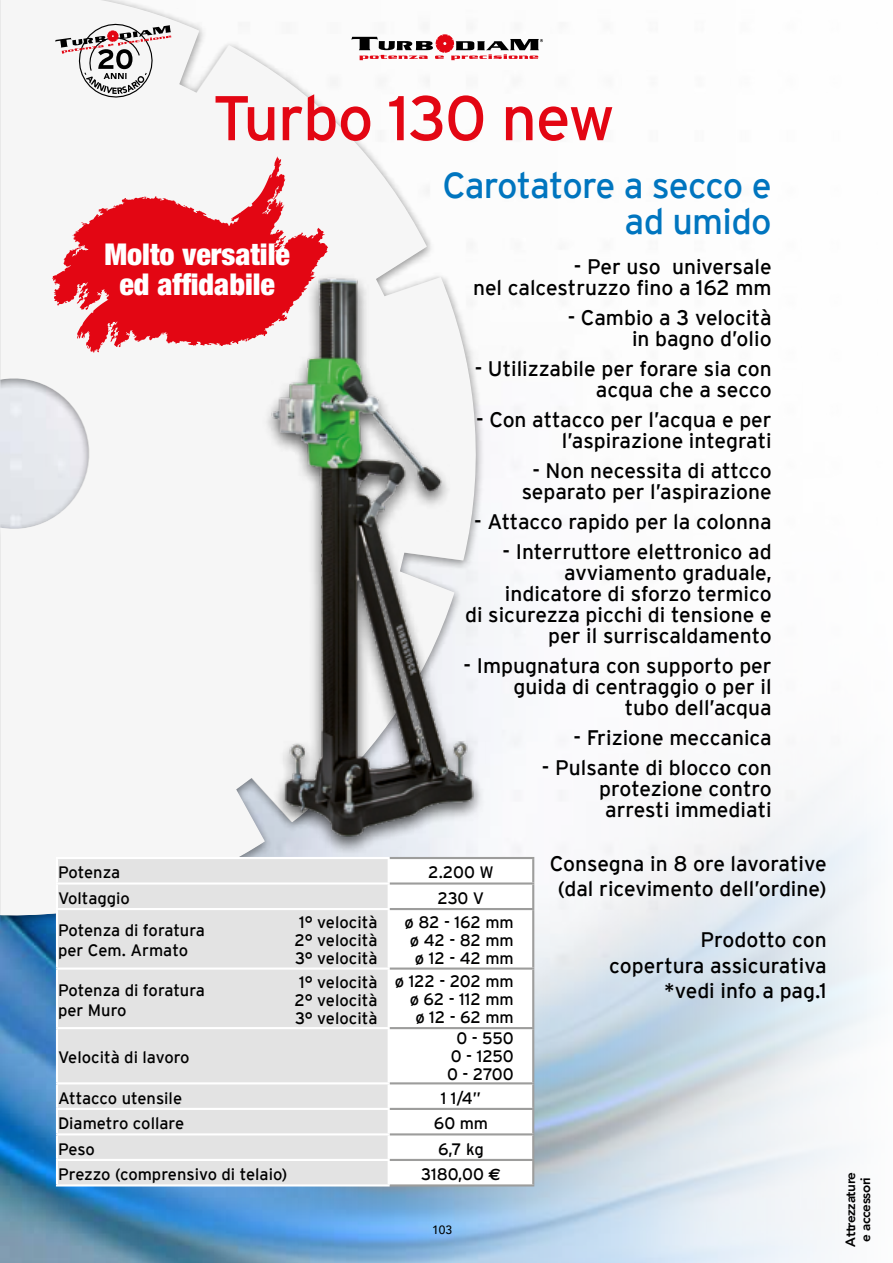
<style>
.page{position:relative;width:893px;height:1263px;background:#fff}
.page>*{position:absolute;margin:0;border:0;box-sizing:border-box;transform-origin:0 0}
.t1{font:63px "Interstate";letter-spacing:-.02em;color:#e30613}
.t2{font:36px/36px "Interstate";letter-spacing:-.02em;color:#0075bf;text-align:right}
.t3{font:900 condensed 30.15px/30.2px "Helvetica Neue";color:#fff;text-align:center}
.t4{font:21px/21px "Interstate";color:#000;text-align:right}
.t5{font:16.5px/18px "Interstate";color:#000}
.t6{font:800 13.5px/15px "Avenir";letter-spacing:-.03em;color:#000;text-align:center}
.t7{font:500 12px "Avenir";color:#000}
.s1{font-family:"Euro Sans";font-weight:700}
</style>
<div class="page">
<img style="left:0;top:407px;width:874px;height:856px">
<div style="left:1px;top:0;width:478px;height:916px;background:#f6f6f6"></div>
<svg style="left:351px;top:34px;width:192px;height:26px"></svg>
<div style="left:58px;top:859px;width:330px;height:325px;background:#e3e3e3"></div>
<svg style="left:390px;top:859px;width:142px;height:325px"></svg>
<hr style="left:56px;top:859px;width:2px;height:23px;background:#fff">
<hr style="left:56px;top:884px;width:2px;height:24px;background:#fff">
<hr style="left:56px;top:910px;width:2px;height:57px;background:#fff">
<hr style="left:56px;top:970px;width:2px;height:57px;background:#fff">
<hr style="left:56px;top:1029px;width:2px;height:53px;background:#fff">
<hr style="left:56px;top:1084px;width:2px;height:24px;background:#fff">
<hr style="left:56px;top:1110px;width:2px;height:23px;background:#fff">
<hr style="left:56px;top:1135px;width:2px;height:24px;background:#fff">
<hr style="left:56px;top:1161px;width:2px;height:23px;background:#fff">
<hr style="left:56px;top:857px;width:334px;height:2px;background:#fff">
<hr style="left:56px;top:882px;width:334px;height:2px;background:#fff">
<hr style="left:56px;top:908px;width:334px;height:2px;background:#fff">
<hr style="left:56px;top:967px;width:334px;height:3px;background:#fff">
<hr style="left:56px;top:1027px;width:334px;height:2px;background:#fff">
<hr style="left:56px;top:1082px;width:334px;height:2px;background:#fff">
<hr style="left:56px;top:1108px;width:334px;height:2px;background:#fff">
<hr style="left:56px;top:1133px;width:334px;height:2px;background:#fff">
<hr style="left:56px;top:1159px;width:334px;height:2px;background:#fff">
<hr style="left:56px;top:1184px;width:334px;height:2px;background:#fff">
<hr style="left:388px;top:859px;width:2px;height:23px;background:#fff">
<hr style="left:388px;top:884px;width:2px;height:24px;background:#fff">
<hr style="left:388px;top:910px;width:2px;height:57px;background:#fff">
<hr style="left:388px;top:970px;width:2px;height:57px;background:#fff">
<hr style="left:388px;top:1029px;width:2px;height:53px;background:#fff">
<hr style="left:388px;top:1084px;width:2px;height:24px;background:#fff">
<hr style="left:388px;top:1110px;width:2px;height:23px;background:#fff">
<hr style="left:388px;top:1135px;width:2px;height:24px;background:#fff">
<hr style="left:388px;top:1161px;width:2px;height:23px;background:#fff">
<hr style="left:390px;top:857px;width:144px;height:2px;background:#9d9d9c">
<hr style="left:532px;top:859px;width:2px;height:23px;background:#9d9d9c">
<hr style="left:390px;top:882px;width:144px;height:2px;background:#9d9d9c">
<hr style="left:532px;top:884px;width:2px;height:24px;background:#9d9d9c">
<hr style="left:390px;top:908px;width:144px;height:2px;background:#9d9d9c">
<hr style="left:532px;top:910px;width:2px;height:57px;background:#9d9d9c">
<hr style="left:390px;top:967px;width:144px;height:3px;background:#9d9d9c">
<hr style="left:532px;top:970px;width:2px;height:57px;background:#9d9d9c">
<hr style="left:390px;top:1027px;width:144px;height:2px;background:#9d9d9c">
<hr style="left:532px;top:1029px;width:2px;height:53px;background:#9d9d9c">
<hr style="left:390px;top:1082px;width:144px;height:2px;background:#9d9d9c">
<hr style="left:532px;top:1084px;width:2px;height:24px;background:#9d9d9c">
<hr style="left:390px;top:1108px;width:144px;height:2px;background:#9d9d9c">
<hr style="left:532px;top:1110px;width:2px;height:23px;background:#9d9d9c">
<hr style="left:390px;top:1133px;width:144px;height:2px;background:#9d9d9c">
<hr style="left:532px;top:1135px;width:2px;height:24px;background:#9d9d9c">
<hr style="left:390px;top:1159px;width:144px;height:2px;background:#9d9d9c">
<hr style="left:532px;top:1161px;width:2px;height:23px;background:#9d9d9c">
<hr style="left:390px;top:1184px;width:144px;height:2px;background:#9d9d9c">
<div style="left:260px;top:273px;width:225px;height:583px;background:#000;opacity:.65"></div>
<img style="left:264px;top:271px;width:216px;height:572px">
<svg style="left:52px;top:156px;width:276px;height:197px;fill:#e30613"></svg>
<svg style="left:55px;top:18px;width:116px;height:84px"></svg>
<h1 class="t1" style="left:213px;top:83px;width:404px">Turbo 130 new</h1>
<h2 class="t2" style="left:442px;top:167px;width:331px">Carotatore a secco e ad umido</h2>
<p class="t4" style="left:473px;top:256px;width:300px">- Per uso universale<br>nel calcestruzzo fino a 162 mm</p>
<p class="t4" style="left:568px;top:307px;width:205px">- Cambio a 3 velocità in bagno d’olio</p>
<p class="t4" style="left:475px;top:358px;width:298px">- Utilizzabile per forare sia con acqua che a secco</p>
<p class="t4" style="left:476px;top:409px;width:297px">- Con attacco per l’acqua e per l’aspirazione integrati</p>
<p class="t4" style="left:522px;top:460px;width:251px;text-align:center">- Non necessita di attcco separato per l’aspirazione</p>
<p class="t4" style="left:474px;top:511px;width:299px">- Attacco rapido per la colonna</p>
<p class="t4" style="left:465px;top:541px;width:308px">- Interruttore elettronico ad avviamento graduale, indicatore di sforzo termico<br>di sicurezza picchi di tensione e per il surriscaldamento</p>
<p class="t4" style="left:463px;top:655px;width:310px">- Impugnatura con supporto per guida di centraggio o per il<br>tubo dell’acqua</p>
<p class="t4" style="left:573px;top:727px;width:200px">- Frizione meccanica</p>
<p class="t4" style="left:599px;top:757px;width:174px;text-align:justify;text-indent:-57px">- Pulsante di blocco con protezione contro arresti immediati</p>
<h3 class="t3" style="left:104px;top:238px;width:187px">Molto versatile ed affidabile</h3>
<p class="t5" style="left:58px;top:863px;width:64px">Potenza</p>
<p class="t5" style="left:428px;top:863px;width:67px">2.200 W</p>
<p class="t5" style="left:58px;top:889px;width:73px">Voltaggio</p>
<p class="t5" style="left:438px;top:889px;width:48px">230 V</p>
<p class="t5" style="left:58px;top:920px;width:148px;line-height:19.8px">Potenza di foratura per Cem. Armato</p>
<p class="t5" style="left:58px;top:980px;width:148px;line-height:19.8px">Potenza di foratura per Muro</p>
<p class="t5" style="left:58px;top:1048px;width:133px">Velocità di lavoro</p>
<p class="t5" style="left:58px;top:1089px;width:126px">Attacco utensile</p>
<p class="t5" style="left:441px;top:1089px;width:42px">1 1/4”</p>
<p class="t5" style="left:58px;top:1114px;width:128px">Diametro collare</p>
<p class="t5" style="left:434px;top:1114px;width:56px">60 mm</p>
<p class="t5" style="left:58px;top:1140px;width:38px">Peso</p>
<p class="t5" style="left:438px;top:1140px;width:47px">6,7 kg</p>
<p class="t5" style="left:58px;top:1165px;width:231px">Prezzo (comprensivo di telaio)</p>
<p class="t5" style="left:421px;top:1165px;width:81px">3180,00 <span class="s1">E</span></p>
<p class="t5" style="left:295px;top:913px;width:84px;text-align:justify">1° velocità 2° velocità 3° velocità</p>
<p class="t5" style="left:295px;top:973px;width:84px;text-align:justify">1° velocità 2° velocità 3° velocità</p>
<p class="t5" style="left:405px;top:913px;width:111px;text-align:right">ø 82 - 162 mm ø 42 - 82 mm ø 12 - 42 mm</p>
<p class="t5" style="left:395px;top:972px;width:120px;text-align:right">ø 122 - 202 mm ø 62 - 112 mm<br>ø 12 - 62 mm</p>
<p class="t5" style="left:447px;top:1029px;width:68px;text-align:center">0 - 550<br>0 - 1250<br>0 - 2700</p>
<p class="t7" style="left:432px;top:1219px;width:22px">103</p>
<p class="t4" style="left:550px;top:850px;width:278px;line-height:25.5px;text-align:center">Consegna in 8 ore lavorative (dal ricevimento dell’ordine)</p>
<p class="t4" style="left:609px;top:927px;width:219px;line-height:25.5px">Prodotto con copertura assicurativa *vedi info a pag.1</p>
<p class="t6" style="left:843px;top:1246px;width:76px;rotate:-90deg">Attrezzature e accessori</p>
</div>
